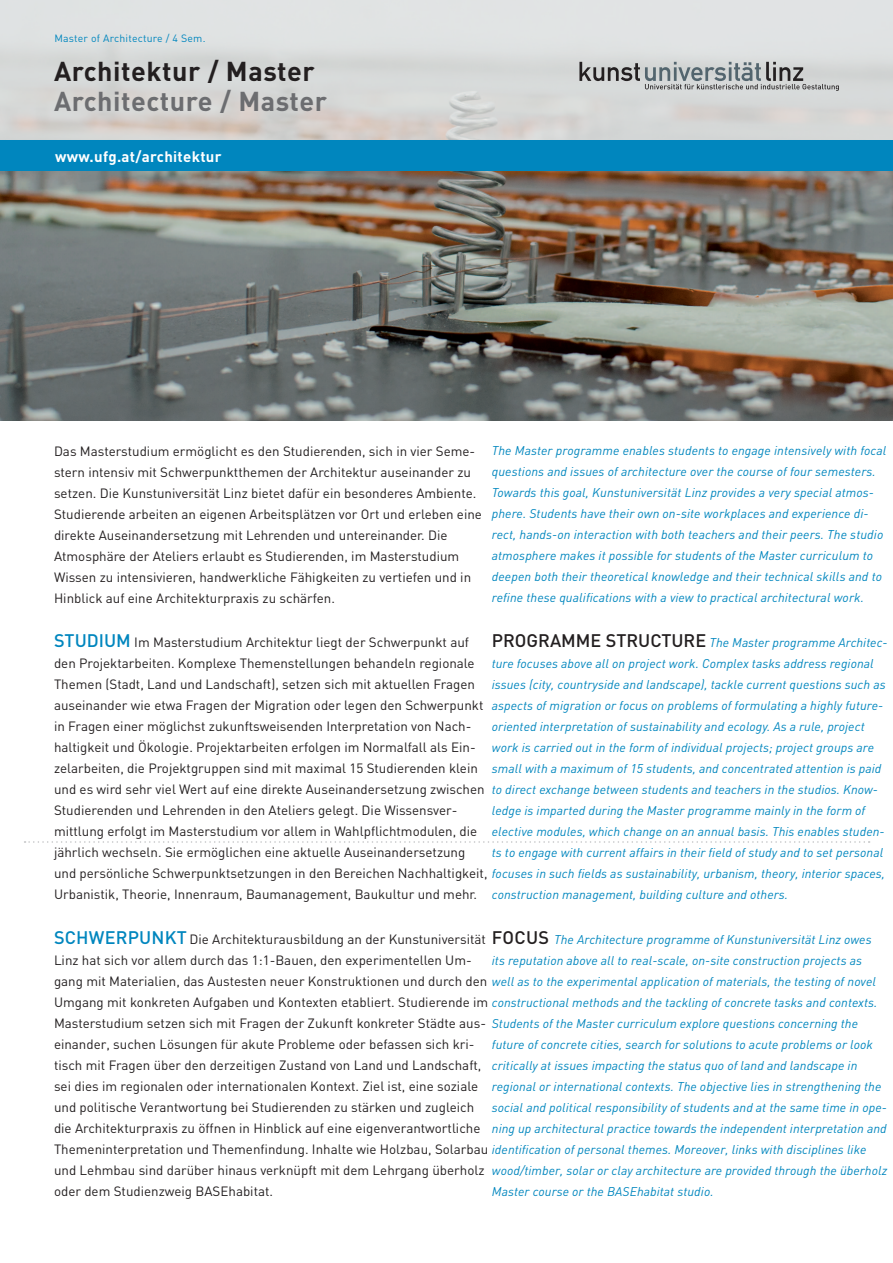
<style>
.page{position:relative;width:893px;height:1263px;background:#fff}
.page>*{position:absolute;margin:0;border:0;box-sizing:border-box;transform-origin:0 0}
.t1{font:700 27px "DIN";letter-spacing:.02em;color:#6c6d70}
.t2{font:700 27px "DIN";letter-spacing:.02em;color:#231f20}
.t3{font:500 18px "DIN";color:#231f20}
.t4{font:700 15px "DIN";letter-spacing:.02em;color:#fff}
.t5{font:13.35px/21px "DIN";color:#231f20}
.t6{font:italic 12.6px/21px "DIN";letter-spacing:.005em;color:#0086be}
.t7{font:10.5px "DIN";letter-spacing:.02em;color:#0086be}
.s1{font-weight:500;font-size:18px;color:#0086be}
.s2{font-style:normal;font-size:13.35px;color:#231f20}
.s3{font-weight:500;font-style:normal;font-size:18px;color:#231f20}
.s4{font-style:italic;font-size:12.6px;color:#0086be}
</style>
<div class="page">
<img style="left:0;top:171px;width:893px;height:250px">
<div style="left:0;top:0;width:893px;height:142px;background:linear-gradient(to bottom,#e1e6e7,#d2cfcc)"></div>
<svg style="left:579px;top:62px;width:260px;height:29px"></svg>
<div style="left:0;top:140px;width:893px;height:31px;background:#0086be"></div>
<svg style="left:25px;top:841px;width:845px;height:2px"></svg>
<p class="t7" style="left:54px;top:32px;width:153px">Master of Architecture / 4 Sem.</p>
<h1 class="t2" style="left:54px;top:54px;width:262px">Architektur / Master</h1>
<h1 class="t1" style="left:54px;top:84px;width:275px">Architecture / Master</h1>
<p class="t4" style="left:55px;top:146px;width:168px">www.ufg.at/architektur</p>
<p class="t5" style="left:54px;top:440px;width:429px">Das Masterstudium ermöglicht es den Studierenden, sich in vier Seme&shy;stern intensiv mit Schwerpunktthemen der Architektur auseinander zu setzen. Die Kunstuniversität Linz bietet dafür ein besonderes Ambiente.<br>Studierende arbeiten an eigenen Arbeitsplätzen vor Ort und erleben eine direkte Auseinandersetzung mit Lehrenden und untereinander. Die Atmosphäre der Ateliers erlaubt es Studierenden, im Masterstudium Wissen zu intensivieren, handwerkliche Fähigkeiten zu vertiefen und in Hinblick auf eine Architekturpraxis zu schärfen.</p>
<p class="t6" style="left:492px;top:440px;width:396px">The Master programme enables students to engage intensively with focal questions and issues of architecture over the course of four semesters.<br>Towards this goal, Kunstuniversität Linz provides a very special atmos&shy;phere. Students have their own on-site workplaces and experience di&shy;rect, hands-on interaction with both teachers and their peers. The studio atmosphere makes it possible for students of the Master curriculum to deepen both their theoretical knowledge and their technical skills and to refine these qualifications with a view to practical architectural work.</p>
<p class="t5" style="left:54px;top:631px;width:432px"><span class="s1">STUDIUM</span> Im Masterstudium Architektur liegt der Schwerpunkt auf den Projektarbeiten. Komplexe Themenstellungen behandeln regionale Themen (Stadt, Land und Landschaft), setzen sich mit aktuellen Fragen auseinander wie etwa Fragen der Migration oder legen den Schwerpunkt in Fragen einer möglichst zukunftsweisenden Interpretation von Nach&shy;haltigkeit und Ökologie. Projektarbeiten erfolgen im Normalfall als Ein&shy;zelarbeiten, die Projektgruppen sind mit maximal 15 Studierenden klein und es wird sehr viel Wert auf eine direkte Auseinandersetzung zwischen Studierenden und Lehrenden in den Ateliers gelegt. Die Wissensver&shy;mittlung erfolgt im Masterstudium vor allem in Wahlpflichtmodulen, die jährlich wechseln. Sie ermöglichen eine aktuelle Auseinandersetzung</p>
<p class="t6" style="left:54px;top:862px;width:833px"><span class="s2">und persönliche Schwerpunktsetzungen in den Bereichen Nachhaltigkeit,</span> focuses in such fields as sustainability, urbanism, theory, interior spaces,</p>
<p class="t5" style="left:54px;top:883px;width:425px">Urbanistik, Theorie, Innenraum, Baumanagement, Baukultur und mehr.</p>
<p class="t6" style="left:492px;top:631px;width:397px"><span class="s3">PROGRAMME STRUCTURE</span> The Master programme Architec&shy;ture focuses above all on project work. Complex tasks address regional issues (city, countryside and landscape), tackle current questions such as aspects of migration or focus on problems of formulating a highly future&shy;oriented interpretation of sustainability and ecology. As a rule, project work is carried out in the form of individual projects; project groups are small with a maximum of 15 students, and concentrated attention is paid to direct exchange between students and teachers in the studios. Know&shy;ledge is imparted during the Master programme mainly in the form of elective modules, which change on an annual basis. This enables studen&shy;ts to engage with current affairs in their field of study and to set personal</p>
<p class="t6" style="left:492px;top:883px;width:298px">construction management, building culture and others.</p>
<p class="t5" style="left:54px;top:928px;width:433px"><span class="s1">SCHWERPUNKT</span> Die Architekturausbildung an der Kunstuniversität<br>Linz hat sich vor allem durch das 1:1-Bauen, den experimentellen Um-</p>
<p class="t6" style="left:54px;top:970px;width:825px"><span class="s2">gang mit Materialien, das Austesten neuer Konstruktionen und durch den</span> well as to the experimental application of materials, the testing of novel<br><span class="s2">Umgang mit konkreten Aufgaben und Kontexten etabliert. Studierende im</span> constructional methods and the tackling of concrete tasks and contexts.</p>
<p class="t5" style="left:54px;top:1012px;width:805px">Masterstudium setzen sich mit Fragen der Zukunft konkreter Städte aus- <span class="s4">Students of the Master curriculum explore questions concerning the </span>einander, suchen Lösungen für akute Probleme oder befassen sich kri-<br>tisch mit Fragen über den derzeitigen Zustand von Land und Landschaft,<br>sei dies im regionalen oder internationalen Kontext. Ziel ist, eine soziale<br>und politische Verantwortung bei Studierenden zu stärken und zugleich<br>die Architekturpraxis zu öffnen in Hinblick auf eine eigenverantwortliche</p>
<p class="t6" style="left:54px;top:1138px;width:814px"><span class="s2">Themeninterpretation und Themenfindung. Inhalte wie Holzbau, Solarbau</span> identification of personal themes. Moreover, links with disciplines like</p>
<p class="t5" style="left:54px;top:1159px;width:432px">und Lehmbau sind darüber hinaus verknüpft mit dem Lehrgang überholz oder dem Studienzweig BASEhabitat.</p>
<p class="t6" style="left:492px;top:928px;width:381px;text-indent:47px"><span class="s3">S</span> The Architecture programme of Kunstuniversität Linz owes its reputation above all to real-scale, on-site construction projects as</p>
<h2 class="t3" style="left:492px;top:926px;width:23px">FOCU</h2>
<p class="t6" style="left:492px;top:1033px;width:397px">future of concrete cities, search for solutions to acute problems or look critically at issues impacting the status quo of land and landscape in regional or international contexts. The objective lies in strengthening the social and political responsibility of students and at the same time in ope&shy;ning up architectural practice towards the independent interpretation and</p>
<p class="t6" style="left:492px;top:1159px;width:397px">wood/timber, solar or clay architecture are provided through the überholz<br>Master course or the BASEhabitat studio.</p>
</div>
